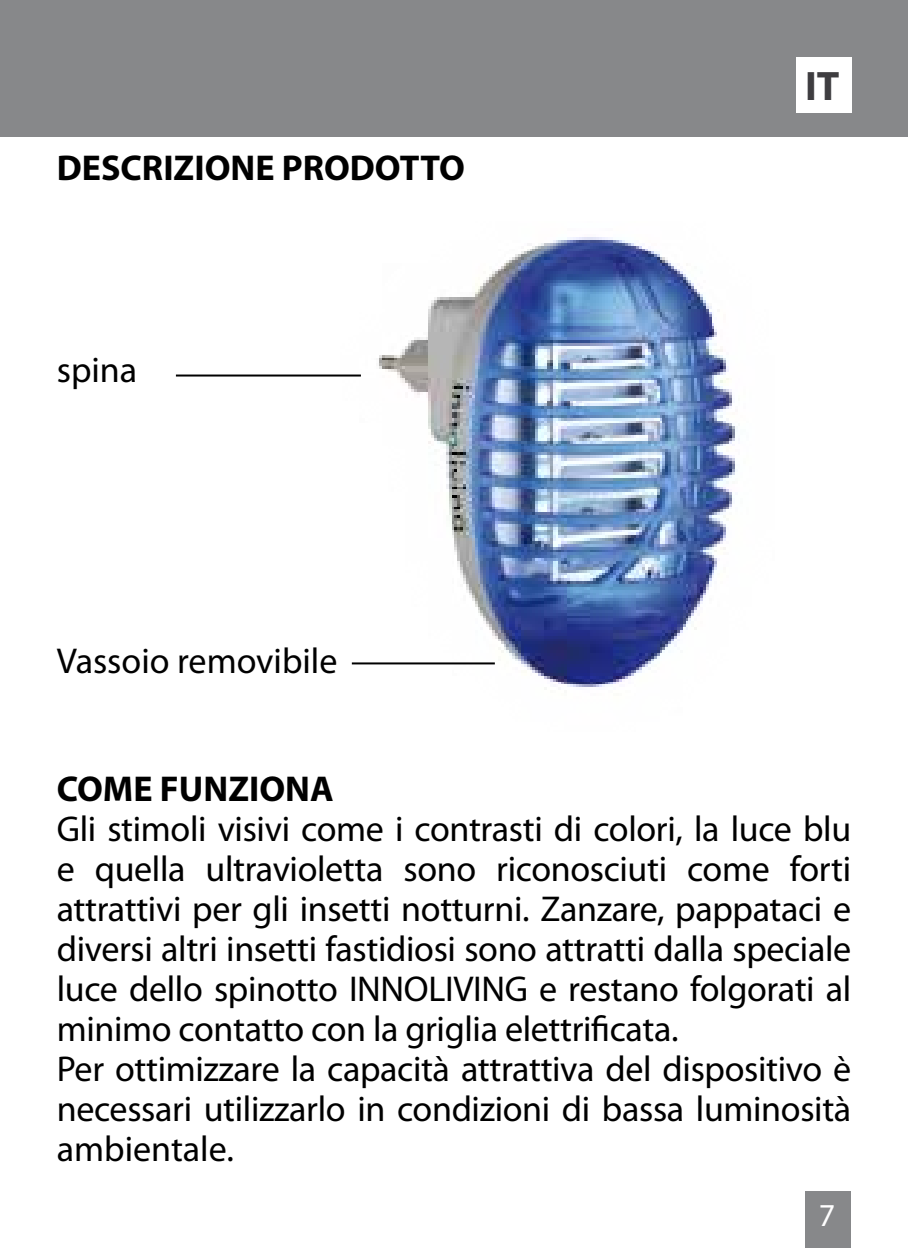
<style>
.page{position:relative;width:908px;height:1248px;background:#fff}
.page>*{position:absolute;margin:0;border:0;box-sizing:border-box;transform-origin:0 0}
.t1{font:700 41.2px "Myriad Pro";color:#3e3d40}
.t2{font:36px/40px "Myriad Pro";letter-spacing:-.01em;color:#000}
.t3{font:700 36px "Myriad Pro";color:#000}
.t4{font:32px "Myriad Pro";color:#fff}
</style>
<div class="page">
<div style="left:0;top:0;width:907px;height:137px;background:#87888a"></div>
<div style="left:805px;top:1191px;width:45px;height:56px;background:#87888a"></div>
<div style="left:795px;top:57px;width:55px;height:55px;background:#fff"></div>
<img style="left:340px;top:237px;width:398px;height:450px">
<hr style="left:176px;top:374px;width:185px;height:2px;background:#000">
<hr style="left:351px;top:662px;width:143px;height:2px;background:#000">
<p class="t3" style="left:57px;top:144px;width:409px">DESCRIZIONE PRODOTTO</p>
<p class="t2" style="left:57px;top:349px;width:82px">spina</p>
<p class="t2" style="left:57px;top:640px;width:282px">Vassoio removibile</p>
<p class="t1" style="left:804px;top:59px;width:36px">IT</p>
<p class="t3" style="left:57px;top:764px;width:278px">COME FUNZIONA</p>
<p class="t2" style="left:57px;top:807px;width:795px">Gli stimoli visivi come i contrasti di colori, la luce blu e quella ultravioletta sono riconosciuti come forti attrattivi per gli insetti notturni. Zanzare, pappataci e diversi altri insetti fastidiosi sono attratti dalla speciale luce dello spinotto INNOLIVING e restano folgorati al minimo contatto con la griglia elettrificata.<br>Per ottimizzare la capacità attrattiva del dispositivo è necessari utilizzarlo in condizioni di bassa luminosità ambientale.</p>
<p class="t4" style="left:818px;top:1194px;width:18px">7</p>
</div>
